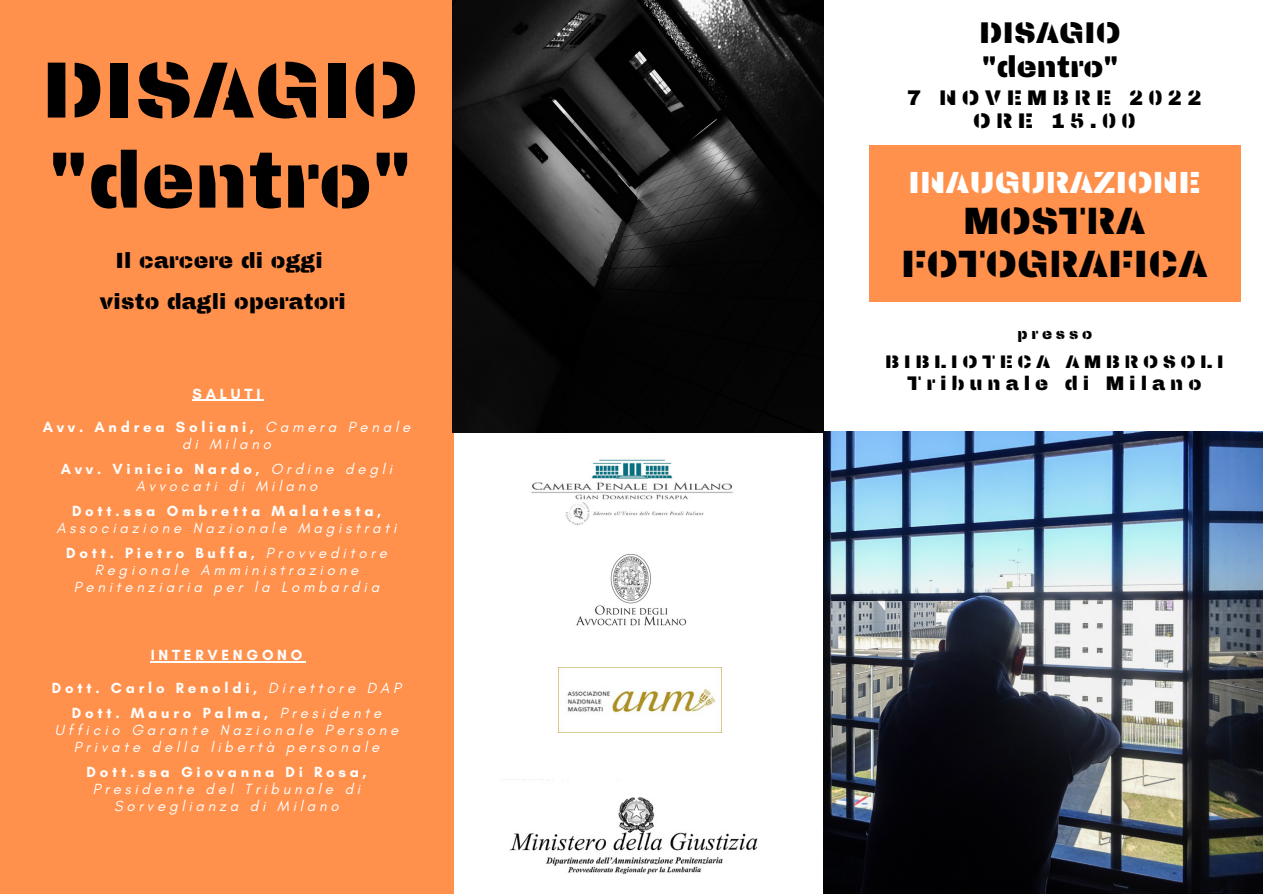
<style>
.page{position:relative;width:1263px;height:894px;background:#fff}
.page>*{position:absolute;margin:0;border:0;box-sizing:border-box;transform-origin:0 0}
.t1{font:79.8px/90px "Archicoco";color:#000}
.t2{font:38.1px/42.8px "Archicoco";color:#000;text-align:center}
.t3{font:30.6px "Archicoco";color:#fff}
.t4{font:30px/33.8px "Archicoco";color:#000}
.t5{font:21.9px/40.5px "Archicoco";letter-spacing:.01em;color:#000;text-align:center}
.t6{font:21.15px/23.5px "Archicoco";letter-spacing:.25em;color:#000;text-align:center}
.t7{font:19.65px "Archicoco";letter-spacing:.25em;color:#000}
.t8{font:18.15px "Archicoco";letter-spacing:.25em;color:#000}
.t9{font:15.15px "Archicoco";letter-spacing:.25em;color:#000}
.t10{font:italic 15px/16.8px "Glacial Indifference";letter-spacing:.25em;color:#fefefe;text-align:center}
.t11{font:700 15px/25px "Glacial Indifference";letter-spacing:.25em;color:#fefefe;text-align:center}
.s1{font-weight:700;font-style:normal}
.s2{font-weight:400;font-style:italic}
</style>
<div class="page">
<div style="left:0;top:0;width:453px;height:893px;background:#ff914d"></div>
<img style="left:453px;top:0;width:371px;height:432px">
<img style="left:531px;top:459px;width:202px;height:66px">
<img style="left:576px;top:554px;width:111px;height:72px">
<img style="left:559px;top:667px;width:163px;height:65px">
<div style="left:869px;top:145px;width:371px;height:156px;background:#ff914d"></div>
<img style="left:501px;top:779px;width:257px;height:95px">
<img style="left:823px;top:431px;width:440px;height:462px">
<hr style="left:151px;top:660px;width:155px;height:2px;background:#fefefe">
<hr style="left:193px;top:400px;width:71px;height:1px;background:#fefefe">
<h1 class="t1" style="left:42px;top:41px;width:378px">DISAGIO "dentro"</h1>
<h3 class="t5" style="left:100px;top:239px;width:247px">Il carcere di oggi visto dagli operatori</h3>
<p class="t11" style="left:193px;top:380px;width:69px">SALUTI</p>
<p class="t10" style="left:43px;top:418px;width:369px"><span class="s1">Avv. Andrea Soliani,</span> Camera Penale di Milano</p>
<p class="t10" style="left:61px;top:460px;width:333px"><span class="s1">Avv. Vinicio Nardo,</span> Ordine degli<br>Avvocati di Milano</p>
<p class="t11" style="left:72px;top:498px;width:310px">Dott.ssa Ombretta Malatesta,</p>
<p class="t10" style="left:56px;top:515px;width:342px;line-height:25px">Associazione Nazionale Magistrati<br><span class="s1">Dott. Pietro Buffa,</span> Provveditore</p>
<p class="t10" style="left:74px;top:561px;width:307px">Regionale Amministrazione<br>Penitenziaria per la Lombardia</p>
<p class="t11" style="left:151px;top:641px;width:153px">INTERVENGONO</p>
<p class="t11" style="left:52px;top:675px;width:351px">Dott. Carlo Renoldi, <span class="s2">Direttore DAP<br></span>Dott. Mauro Palma, <span class="s2">Presidente</span></p>
<p class="t10" style="left:55px;top:721px;width:345px">Ufficio Garante Nazionale Persone<br>Private della libertà personale</p>
<p class="t11" style="left:86px;top:759px;width:282px">Dott.ssa Giovanna Di Rosa,</p>
<p class="t10" style="left:93px;top:780px;width:269px">Presidente del Tribunale di<br>Sorveglianza di Milano</p>
<h3 class="t4" style="left:979px;top:14px;width:143px">DISAGIO "dentro"</h3>
<h3 class="t6" style="left:907px;top:84px;width:296px">7 NOVEMBRE 2022<br>ORE 15.00</h3>
<h3 class="t3" style="left:908px;top:160px;width:294px">INAUGURAZIONE</h3>
<h2 class="t2" style="left:901px;top:197px;width:308px">MOSTRA<br>FOTOGRAFICA</h2>
<p class="t9" style="left:1018px;top:322px;width:76px">presso</p>
<p class="t8" style="left:885px;top:348px;width:340px">BIBLIOTECA AMBROSOLI</p>
<h3 class="t7" style="left:907px;top:368px;width:296px">Tribunale di Milano</h3>
</div>
